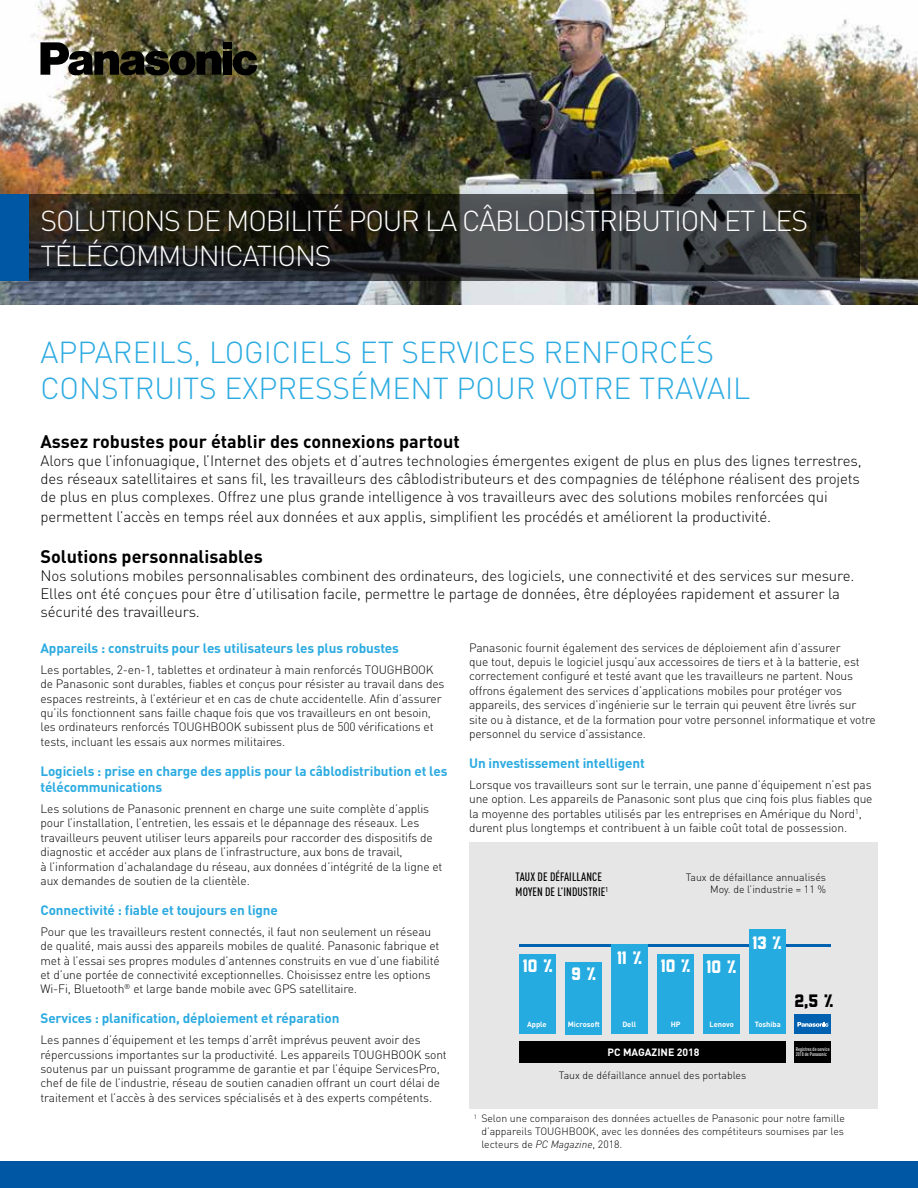
<style>
.page{position:relative;width:918px;height:1188px;background:#fff}
.page>*{position:absolute;margin:0;border:0;box-sizing:border-box;transform-origin:0 0}
.t1{font:300 30px/36px "DINOT";color:#2cabe1}
.t2{font:300 28.5px/34.2px "DINOT";letter-spacing:-.04em;color:#fcfcfc}
.t3{font:700 18px "DINOT";color:#000}
.t4{font:800 18px "Liberator";color:#fff}
.t5{font:800 18px "Liberator";color:#000}
.t6{font:300 15px/18px "DINOT";letter-spacing:-.01em;color:#000;text-align:justify}
.t7{font:700 13.5px/16.2px "DINOT";letter-spacing:-.01em;color:#2cabe1}
.t8{font:300 12px/14.4px "DINOT";letter-spacing:-.01em;color:#000}
.t9{font:500 condensed 12px/14.4px "DINOT";letter-spacing:.01em;color:#000}
.t10{font:300 10.5px/12.6px "DINOT";color:#000;text-align:justify}
.t11{font:700 10.5px "DINOT";color:#fff}
.t12{font:700 7.5px "DINOT";color:#fff}
.t13{font:500 condensed 5.25px/5.2px "DINOT";color:#fff}
.s1{font-style:italic}
</style>
<div class="page">
<img style="left:0;top:0;width:918px;height:305px">
<div style="left:0;top:1161px;width:918px;height:27px;background:#0057a4"></div>
<div style="left:0;top:194px;width:29px;height:87px;background:#0057a4"></div>
<svg style="left:29px;top:194px;width:831px;height:87px;background:#2d2e2b"></svg>
<svg style="left:233px;top:51px;width:24px;height:25px"></svg>
<div style="left:223px;top:42px;width:9px;height:6px;background:#000"></div>
<div style="left:223px;top:52px;width:9px;height:23px;background:#000"></div>
<img style="left:41px;top:42px;width:180px;height:34px">
<div style="left:469px;top:843px;width:409px;height:266px;background:#e6e6e6"></div>
<hr style="left:519px;top:944px;width:312px;height:3px;background:#0061b0">
<div style="left:519px;top:954px;width:37px;height:80px;background:#26abe0"></div>
<div style="left:520px;top:1041px;width:266px;height:21px;background:#000"></div>
<div style="left:794px;top:1041px;width:37px;height:21px;background:#000"></div>
<div style="left:565px;top:962px;width:37px;height:72px;background:#26abe0"></div>
<div style="left:611px;top:944px;width:37px;height:90px;background:#26abe0"></div>
<div style="left:657px;top:954px;width:37px;height:80px;background:#26abe0"></div>
<div style="left:703px;top:954px;width:37px;height:80px;background:#26abe0"></div>
<div style="left:749px;top:929px;width:37px;height:105px;background:#26abe0"></div>
<div style="left:794px;top:1015px;width:37px;height:19px;background:#0061b0"></div>
<svg style="left:797px;top:1022px;width:32px;height:5px"></svg>
<h2 class="t2" style="left:40px;top:204px;width:769px">SOLUTIONS DE MOBILITÉ POUR LA CÂBLODISTRIBUTION ET LES<br>TÉLÉCOMMUNICATIONS</h2>
<h1 class="t1" style="left:40px;top:334px;width:711px">APPAREILS, LOGICIELS ET SERVICES RENFORCÉS<br>CONSTRUITS EXPRESSÉMENT POUR VOTRE TRAVAIL</h1>
<h3 class="t3" style="left:40px;top:429px;width:421px">Assez robustes pour établir des connexions partout</h3>
<p class="t6" style="left:40px;top:451px;width:823px">Alors que l’infonuagique, l’Internet des objets et d’autres technologies émergentes exigent de plus en plus des lignes terrestres, des réseaux satellitaires et sans fil, les travailleurs des câblodistributeurs et des compagnies de téléphone réalisent des projets de plus en plus complexes. Offrez une plus grande intelligence à vos travailleurs avec des solutions mobiles renforcées qui</p>
<p class="t6" style="left:40px;top:507px;width:732px">permettent l’accès en temps réel aux données et aux applis, simplifient les procédés et améliorent la productivité.</p>
<h3 class="t3" style="left:40px;top:545px;width:224px">Solutions personnalisables</h3>
<p class="t6" style="left:40px;top:566px;width:815px;text-align:left">Nos solutions mobiles personnalisables combinent des ordinateurs, des logiciels, une connectivité et des services sur mesure.<br>Elles ont été conçues pour être d’utilisation facile, permettre le partage de données, être déployées rapidement et assurer la sécurité des travailleurs.</p>
<p class="t7" style="left:40px;top:639px;width:360px">Appareils : construits pour les utilisateurs les plus robustes</p>
<p class="t8" style="left:40px;top:662px;width:406px">Les portables, 2-en-1, tablettes et ordinateur à main renforcés TOUGHBOOK de Panasonic sont durables, fiables et conçus pour résister au travail dans des espaces restreints, à l’extérieur et en cas de chute accidentelle. Afin d’assurer qu’ils fonctionnent sans faille chaque fois que vos travailleurs en ont besoin, les ordinateurs renforcés TOUGHBOOK subissent plus de 500 vérifications et tests, incluant les essais aux normes militaires.</p>
<p class="t7" style="left:40px;top:762px;width:408px">Logiciels : prise en charge des applis pour la câblodistribution et les télécommunications</p>
<p class="t8" style="left:40px;top:801px;width:404px">Les solutions de Panasonic prennent en charge une suite complète d’applis pour l’installation, l’entretien, les essais et le dépannage des réseaux. Les travailleurs peuvent utiliser leurs appareils pour raccorder des dispositifs de diagnostic et accéder aux plans de l’infrastructure, aux bons de travail,<br>à l’information d’achalandage du réseau, aux données d’intégrité de la ligne et aux demandes de soutien de la clientèle.</p>
<p class="t7" style="left:40px;top:901px;width:239px">Connectivité : fiable et toujours en ligne</p>
<p class="t8" style="left:40px;top:924px;width:401px">Pour que les travailleurs restent connectés, il faut non seulement un réseau de qualité, mais aussi des appareils mobiles de qualité. Panasonic fabrique et met à l’essai ses propres modules d’antennes construits en vue d’une fiabilité et d’une portée de connectivité exceptionnelles. Choisissez entre les options Wi-Fi, Bluetooth<sup>®</sup> et large bande mobile avec GPS satellitaire.</p>
<p class="t7" style="left:40px;top:1010px;width:300px">Services : planification, déploiement et réparation</p>
<p class="t8" style="left:40px;top:1033px;width:408px">Les pannes d’équipement et les temps d’arrêt imprévus peuvent avoir des répercussions importantes sur la productivité. Les appareils TOUGHBOOK sont soutenus par un puissant programme de garantie et par l’équipe ServicesPro, chef de file de l’industrie, réseau de soutien canadien offrant un court délai de traitement et l’accès à des services spécialisés et à des experts compétents.</p>
<p class="t8" style="left:469px;top:640px;width:408px">Panasonic fournit également des services de déploiement afin d’assurer<br>que tout, depuis le logiciel jusqu’aux accessoires de tiers et à la batterie, est correctement configuré et testé avant que les travailleurs ne partent. Nous offrons également des services d’applications mobiles pour protéger vos appareils, des services d’ingénierie sur le terrain qui peuvent être livrés sur site ou à distance, et de la formation pour votre personnel informatique et votre personnel du service d’assistance.</p>
<p class="t7" style="left:469px;top:754px;width:177px">Un investissement intelligent</p>
<p class="t8" style="left:469px;top:777px;width:405px">Lorsque vos travailleurs sont sur le terrain, une panne d’équipement n’est pas une option. Les appareils de Panasonic sont plus que cinq fois plus fiables que la moyenne des portables utilisés par les entreprises en Amérique du Nord<sup>1</sup>, durent plus longtemps et contribuent à un faible coût total de possession.</p>
<p class="t9" style="left:516px;top:870px;width:94px">TAUX DE DÉFAILLANCE<br>MOYEN DE L’INDUSTRIE<sup>1</sup></p>
<p class="t10" style="left:686px;top:871px;width:142px;text-align:right">Taux de défaillance annualisés<br>Moy. de l’industrie = 11 %</p>
<h3 class="t4" style="left:523px;top:959px;width:31px">10 %</h3>
<h3 class="t4" style="left:571px;top:967px;width:26px">9 %</h3>
<h3 class="t4" style="left:617px;top:959px;width:121px">11 % 10 % 10 %</h3>
<h3 class="t4" style="left:752px;top:936px;width:31px">13 %</h3>
<p class="t12" style="left:527px;top:1019px;width:21px">Apple</p>
<p class="t12" style="left:568px;top:1019px;width:34px">Microsoft</p>
<p class="t12" style="left:622px;top:1019px;width:15px">Dell</p>
<p class="t12" style="left:671px;top:1019px;width:11px">HP</p>
<p class="t12" style="left:709px;top:1019px;width:26px">Lenovo</p>
<p class="t12" style="left:755px;top:1019px;width:28px">Toshiba</p>
<h3 class="t5" style="left:794px;top:995px;width:40px">2,5 %</h3>
<p class="t11" style="left:608px;top:1045px;width:94px">PC MAGAZINE 2018</p>
<p class="t13" style="left:796px;top:1046px;width:35px">Registres de service<br>2018 de Panasonic</p>
<p class="t10" style="left:559px;top:1069px;width:189px">Taux de défaillance annuel des portables</p>
<p class="t10" style="left:481px;top:1112px;width:365px;text-indent:-8px"><sup>1</sup> Selon une comparaison des données actuelles de Panasonic pour notre famille d’appareils TOUGHBOOK, avec les données des compétiteurs soumises par les lecteurs de <span class="s1">PC Magazine</span>, 2018.</p>
</div>
